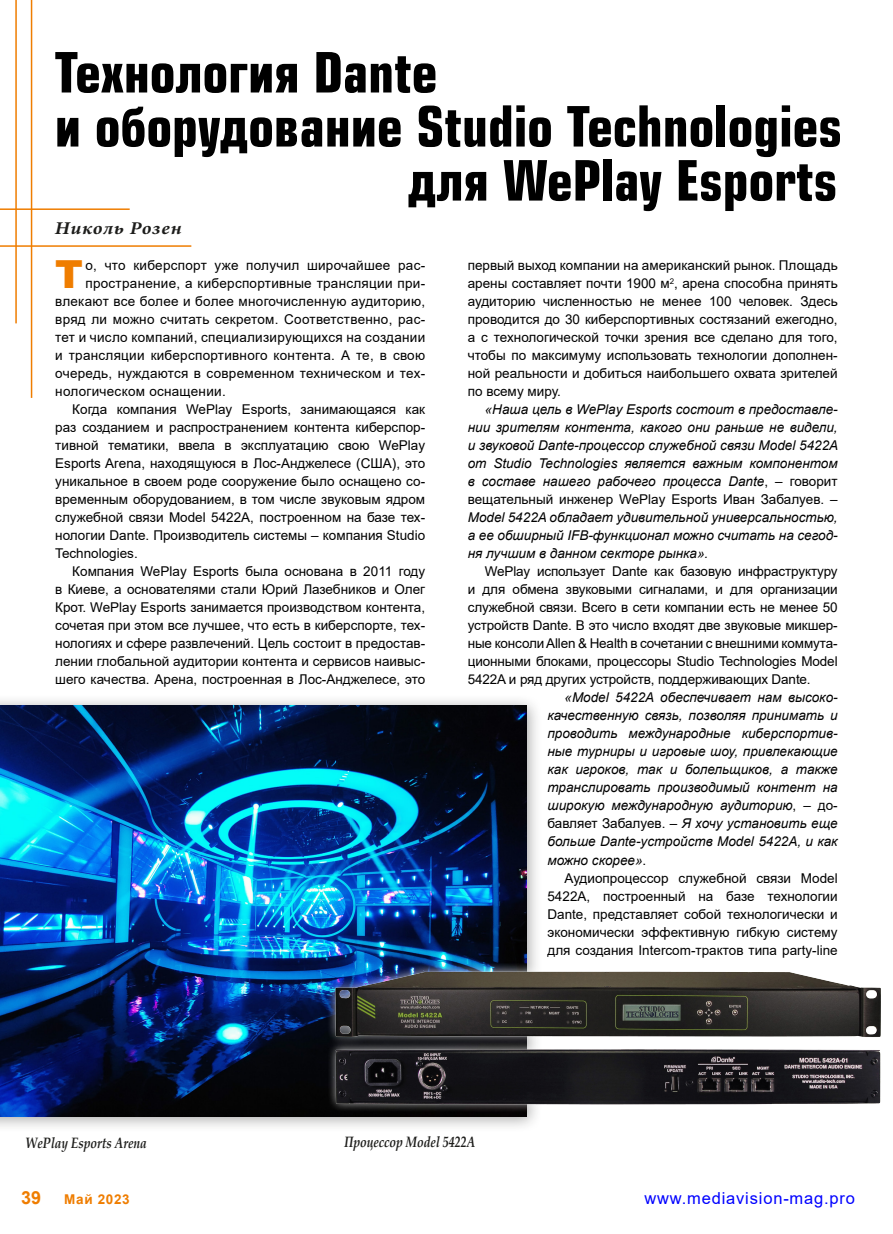
<style>
.page{position:relative;width:893px;height:1234px;background:#fff}
.page>*{position:absolute;margin:0;border:0;box-sizing:border-box;transform-origin:0 0}
.t1{font:700 54px "Europe Cond";color:#000}
.t2{font:900 38.7px "Arial";color:#ef7d00}
.t3{font:italic 700 18px "Minion Pro";letter-spacing:.035em;color:#1d1d1b;scale:1.1 1}
.t4{font:700 18px "Arial";color:#ef7d00}
.t5{font:16.5px "Arial";letter-spacing:.05em;color:#00f}
.t6{font:italic 700 15px "Book Antiqua";color:#1d1d1b;scale:.8 1}
.t7{font:13.5px/18px "Arial";color:#000;text-align:justify}
.t8{font:italic 13.5px/18px "Arial";color:#000;text-align:justify}
.t9{font:13.5px "Arial";letter-spacing:.02em;color:#000}
.t10{font:700 13.5px "Arial";letter-spacing:.05em;color:#ef7d00}
.s1{font-style:normal}
</style>
<div class="page">
<hr style="left:31px;top:0;width:1px;height:398px;background:#ef7d00">
<hr style="left:0;top:245px;width:191px;height:2px;background:#ef7d00">
<hr style="left:15px;top:0;width:2px;height:323px;background:#ef7d00">
<hr style="left:0;top:208px;width:130px;height:2px;background:#ef7d00">
<div style="left:0;top:693px;width:543px;height:439px;background:#1d1d1b;opacity:.4"></div>
<img style="left:0;top:705px;width:526px;height:411px">
<div style="left:327px;top:962px;width:563px;height:150px;background:#fff;opacity:.75"></div>
<img style="left:329px;top:967px;width:554px;height:143px">
<h1 class="t1" style="left:55px;top:37px;width:384px">Технология Dante</h1>
<h1 class="t1" style="left:55px;top:91px;width:789px">и оборудование Studio Technologies</h1>
<h1 class="t1" style="left:407px;top:145px;width:431px">для WePlay Esports</h1>
<h3 class="t3" style="left:55px;top:215px;width:117px">Николь Розен</h3>
<h2 class="t2" style="left:55px;top:246px;width:29px">Т</h2>
<p class="t9" style="left:86px;top:256px;width:341px">о, что киберспорт уже получил широчайшее рас-</p>
<p class="t9" style="left:86px;top:274px;width:341px">пространение, а киберспортивные трансляции при-</p>
<p class="t9" style="left:55px;top:292px;width:371px">влекают все более и более многочисленную аудиторию,</p>
<p class="t9" style="left:55px;top:310px;width:371px">вряд ли можно считать секретом. Соответственно, рас-</p>
<p class="t9" style="left:55px;top:328px;width:371px">тет и число компаний, специализирующихся на создании</p>
<p class="t9" style="left:55px;top:346px;width:371px">и трансляции киберспортивного контента. А те, в свою</p>
<p class="t9" style="left:55px;top:364px;width:371px">очередь, нуждаются в современном техническом и тех-</p>
<p class="t9" style="left:55px;top:382px;width:172px">нологическом оснащении.</p>
<p class="t7" style="left:72px;top:400px;width:354px">Когда компания WePlay Esports, занимающаяся как</p>
<p class="t7" style="left:55px;top:418px;width:371px">раз созданием и распространением контента киберспор-</p>
<p class="t7" style="left:55px;top:436px;width:371px">тивной тематики, ввела в эксплуатацию свою WePlay</p>
<p class="t7" style="left:55px;top:454px;width:371px">Esports Arena, находящуюся в Лос-Анджелесе (США), это</p>
<p class="t7" style="left:55px;top:472px;width:371px">уникальное в своем роде сооружение было оснащено со-</p>
<p class="t7" style="left:55px;top:490px;width:371px">временным оборудованием, в том числе звуковым ядром</p>
<p class="t7" style="left:55px;top:508px;width:371px">служебной связи Model 5422A, построенном на базе тех-</p>
<p class="t7" style="left:55px;top:526px;width:371px">нологии Dante. Производитель системы – компания Studio</p>
<p class="t7" style="left:55px;top:544px;width:84px">Technologies.</p>
<p class="t7" style="left:72px;top:562px;width:354px">Компания WePlay Esports была основана в 2011 году</p>
<p class="t7" style="left:55px;top:580px;width:371px">в Киеве, а основателями стали Юрий Лазебников и Олег</p>
<p class="t7" style="left:55px;top:598px;width:371px">Крот. WePlay Esports занимается производством контента,</p>
<p class="t7" style="left:55px;top:616px;width:371px">сочетая при этом все лучшее, что есть в киберспорте, тех-</p>
<p class="t7" style="left:55px;top:634px;width:371px">нологиях и сфере развлечений. Цель состоит в предостав-</p>
<p class="t7" style="left:55px;top:652px;width:371px">лении глобальной аудитории контента и сервисов наивыс-</p>
<p class="t7" style="left:55px;top:670px;width:371px">шего качества. Арена, построенная в Лос-Анджелесе, это</p>
<p class="t7" style="left:468px;top:256px;width:371px">первый выход компании на американский рынок. Площадь арены составляет почти 1900 м<sup>2</sup>, арена способна принять аудиторию численностью не менее 100 человек. Здесь проводится до 30 киберспортивных состязаний ежегодно, а с технологической точки зрения все сделано для того, чтобы по максимуму использовать технологии дополнен&shy;ной реальности и добиться наибольшего охвата зрителей по всему миру.</p>
<p class="t8" style="left:468px;top:400px;width:372px;text-indent:17px">«Наша цель в WePlay Esports состоит в предоставле&shy;нии зрителям контента, какого они раньше не видели, и звуковой Dante-процессор служебной связи Model 5422A от Studio Technologies является важным компонентом в составе нашего рабочего процесса Dante<span class="s1">, – говорит вещательный инженер WePlay Esports Иван Забалуев. –</span></p>
<p class="t8" style="left:468px;top:508px;width:371px">Model 5422A обладает удивительной универсальностью, а ее обширный IFB-функционал можно считать на сегод&shy;ня лучшим в данном секторе рынка».</p>
<p class="t7" style="left:468px;top:562px;width:371px;text-indent:17px">WePlay использует Dante как базовую инфраструктуру и для обмена звуковыми сигналами, и для организации служебной связи. Всего в сети компании есть не менее 50 устройств Dante. В это число входят две звуковые микшер&shy;ные консоли Allen &amp; Health в сочетании с внешними коммута&shy;ционными блоками, процессоры Studio Technologies Model 5422A и ряд других устройств, поддерживающих Dante.</p>
<p class="t8" style="left:547px;top:688px;width:292px;text-indent:17px">«Model 5422A обеспечивает нам высоко&shy;качественную связь, позволяя принимать и проводить международные киберспортив&shy;ные турниры и игровые шоу, привлекающие как игроков, так и болельщиков, а также транслировать производимый контент на широкую международную аудиторию<span class="s1">, – до&shy;бавляет Забалуев. –</span> Я хочу установить еще больше Dante-устройств Model 5422A, и как можно скорее»<span class="s1">.</span></p>
<p class="t7" style="left:547px;top:868px;width:292px;text-indent:17px">Аудиопроцессор служебной связи Model 5422A, построенный на базе технологии Dante, представляет собой технологически и экономически эффективную гибкую систему для создания Intercom-трактов типа party-line</p>
<p class="t6" style="left:26px;top:1132px;width:153px">WePlay Esports Arena</p>
<p class="t6" style="left:344px;top:1130px;width:165px">Процессор Model 5422A</p>
<h3 class="t4" style="left:21px;top:1184px;width:22px">39</h3>
<p class="t10" style="left:64px;top:1189px;width:67px">Май 2023</p>
<p class="t5" style="left:644px;top:1186px;width:212px">www.mediavision-mag.pro</p>
</div>
